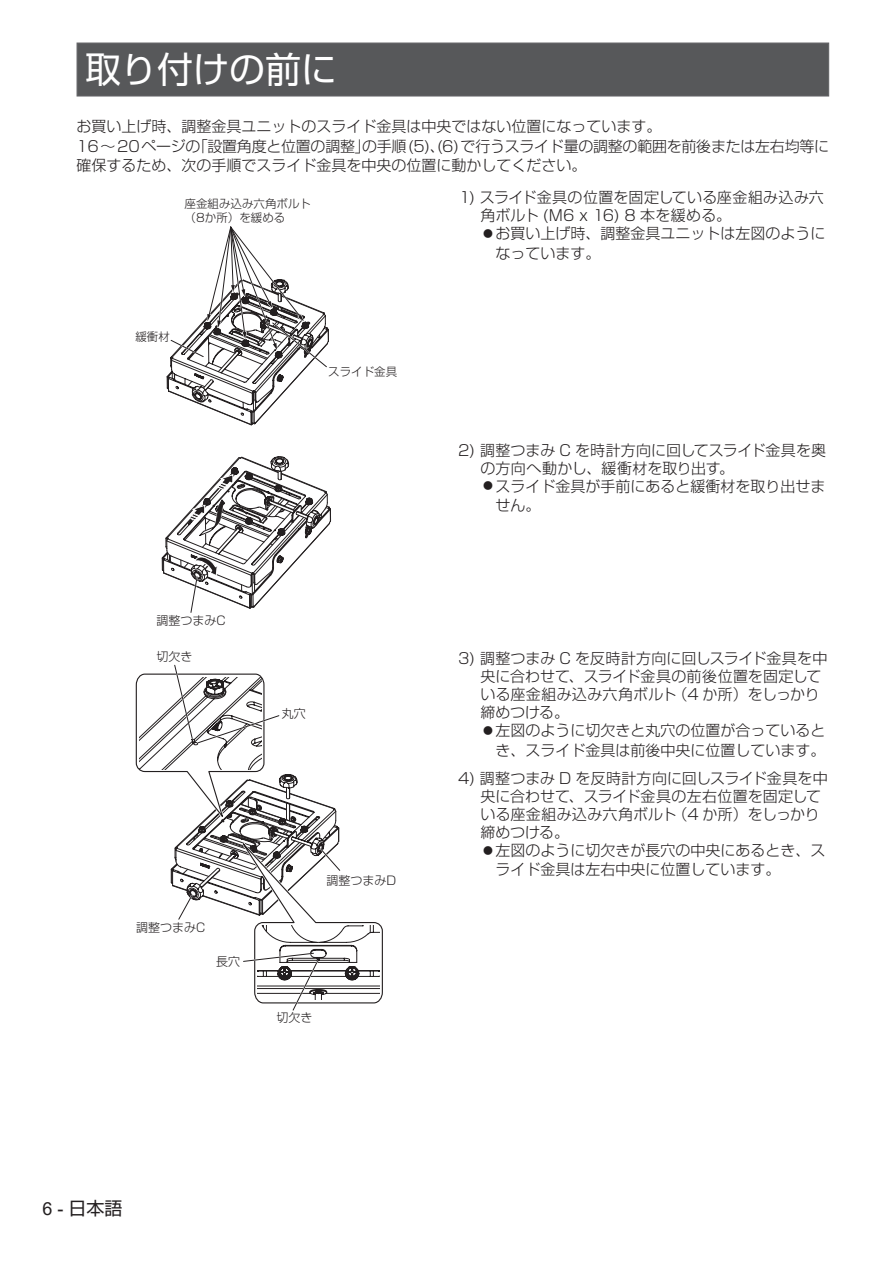
<style>
.page{position:relative;width:893px;height:1263px;background:#fff}
.page>*{position:absolute;margin:0;border:0;box-sizing:border-box;transform-origin:0 0}
.t1{font:36px "Shin Go Pro";color:#fff}
.t2{font:18px "Shin Go Pro";color:#231f20}
.t3{font:300 15px/18px "Shin Go Pro";color:#231f20}
.t4{font:12px "Shin Go Pro Light 90 msp RKSJ H";color:#231f20}
.t5{font:11.55px/13.8px "Shin Go Pro Light 90 msp RKSJ H";color:#231f20}
.s1{font-family:"Arial"}
</style>
<div class="page">
<div style="left:77px;top:43px;width:752px;height:54px;background:#57585a;border:1px solid #636366"></div>
<svg style="left:167px;top:226px;width:162px;height:199px"></svg>
<svg style="left:161px;top:456px;width:170px;height:157px"></svg>
<svg style="left:135px;top:664px;width:248px;height:347px"></svg>
<h1 class="t1" style="left:85px;top:40px;width:253px">取り付けの前に</h1>
<p class="t3" style="left:77px;top:115px;width:754px;line-height:19.5px">お買い上げ時、調整金具ユニットのスライド金具は中央ではない位置になっています。<br>16～20ページの「設置角度と位置の調整」の手順(5)、(6)で行うスライド量の調整の範囲を前後または左右均等に確保するため、次の手順でスライド金具を中央の位置に動かしてください。</p>
<p class="t5" style="left:185px;top:195px;width:128px">座金組み込み六角ボルト（8か所）を緩める</p>
<p class="t3" style="left:480px;top:187px;width:345px;text-indent:-21px">1) スライド金具の位置を固定している座金組み込み六角ボルト (M6 x 16) 8 本を緩める。</p>
<p class="t3" style="left:495px;top:222px;width:331px;line-height:19.5px">お買い上げ時、調整金具ユニットは左図のようになっています。</p>
<p class="t5" style="left:135px;top:328px;width:36px">緩衝材</p>
<p class="t5" style="left:328px;top:364px;width:71px">スライド金具</p>
<p class="t3" style="left:480px;top:439px;width:347px;text-indent:-22px">2) 調整つまみ C を時計方向に回してスライド金具を奥の方向へ動かし、緩衝材を取り出す。</p>
<p class="t3" style="left:495px;top:474px;width:331px;line-height:19.5px">スライド金具が手前にあると緩衝材を取り出せません。</p>
<p class="t4" style="left:156px;top:611px;width:71px">調整つまみC</p>
<p class="t4" style="left:157px;top:647px;width:37px">切欠き</p>
<p class="t4" style="left:282px;top:703px;width:25px">丸穴</p>
<p class="t4" style="left:136px;top:917px;width:71px">調整つまみC</p>
<p class="t4" style="left:216px;top:951px;width:25px">長穴</p>
<p class="t4" style="left:327px;top:870px;width:71px">調整つまみD</p>
<p class="t4" style="left:277px;top:1008px;width:37px">切欠き</p>
<p class="t3" style="left:480px;top:647px;width:348px;text-indent:-22px">3) 調整つまみ C を反時計方向に回しスライド金具を中央に合わせて、スライド金具の前後位置を固定している座金組み込み六角ボルト（4 か所）をしっかり締めつける。</p>
<p class="t3" style="left:495px;top:719px;width:331px;line-height:19.5px">左図のように切欠きと丸穴の位置が合っているとき、スライド金具は前後中央に位置しています。</p>
<p class="t3" style="left:480px;top:767px;width:349px;text-indent:-22px">4) 調整つまみ D を反時計方向に回しスライド金具を中央に合わせて、スライド金具の左右位置を固定している座金組み込み六角ボルト（4 か所）をしっかり締めつける。</p>
<p class="t3" style="left:495px;top:838px;width:331px;line-height:19.5px">左図のように切欠きが長穴の中央にあるとき、スライド金具は左右中央に位置しています。</p>
<p class="t2" style="left:43px;top:1193px;width:82px"><span class="s1">6 -</span> 日本語</p>
</div>
